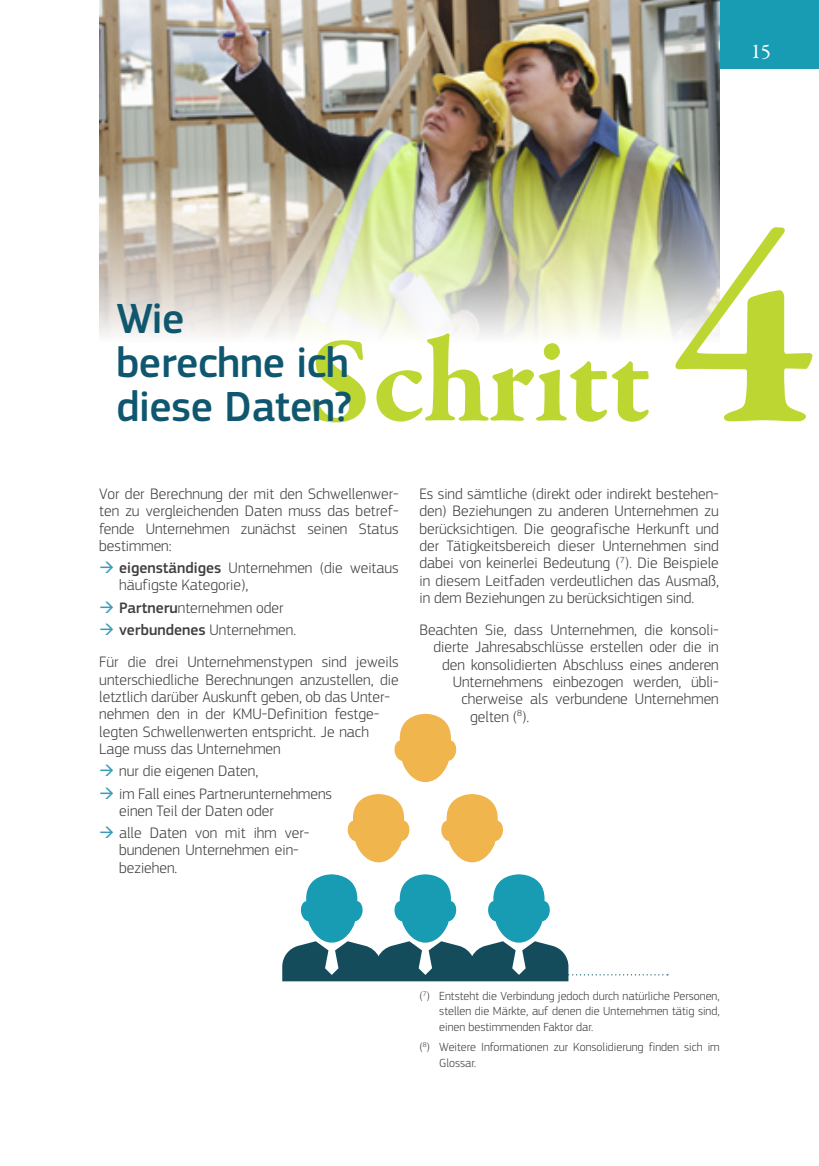
<style>
.page{position:relative;width:819px;height:1166px;background:#fff}
.page>*{position:absolute;margin:0;border:0;box-sizing:border-box;transform-origin:0 0}
.step_header{font:700 280px "Garamond Premr Pro";color:#bdd631}
.step_header-2{font:700 123.9px "Garamond Premr Pro";letter-spacing:-.005em;color:#bdd631}
.title_1_step{font:500 43.75px/43.8px "EC Square Sans Pro";letter-spacing:-.01em;color:#0f576f}
.t1{font:21px "Garamond Premr Pro";color:#fff}
.body{font:300 15.75px/17.3px "EC Square Sans Pro";color:#3e3e3f}
.footnotes{font:300 12.25px/15.8px "EC Square Sans Pro";color:#3e3e3f;text-align:justify}
.s1{color:#399cb7}
.s2{font-weight:500}
</style>
<div class="page">
<div style="left:719px;top:0;width:100px;height:68px;background:#179cb4"></div>
<img style="left:99px;top:0;width:620px;height:337px">
<svg style="left:394px;top:713px;width:63px;height:69px"></svg>
<svg style="left:347px;top:794px;width:63px;height:68px"></svg>
<svg style="left:441px;top:794px;width:62px;height:68px"></svg>
<svg style="left:282px;top:874px;width:386px;height:107px"></svg>
<h3 class="t1" style="left:750px;top:39px;width:22px">15</h3>
<p class="title_1_step" style="left:116px;top:298px;width:237px">Wie berechne ich diese Daten?</p>
<p class="step_header-2" style="left:308px;top:305px;width:344px">Schritt</p>
<p class="step_header" style="left:674px;top:160px;width:142px">4</p>
<p class="body" style="left:99px;top:485px;width:301px;text-align:justify">Vor der Berechnung der mit den Schwellenwer&shy;ten zu vergleichenden Daten muss das betref&shy;fende Unternehmen zunächst seinen Status bestimmen:</p>
<p class="body" style="left:119px;top:559px;width:281px;text-indent:-20px"><span class="s1">→</span> <span class="s2">eigenständiges</span> Unternehmen (die weitaus häufigste Kategorie),</p>
<p class="body" style="left:99px;top:599px;width:186px"><span class="s1">→</span> <span class="s2">Partneru</span>nternehmen oder</p>
<p class="body" style="left:99px;top:621px;width:198px"><span class="s1">→</span> <span class="s2">verbundenes</span> Unternehmen.</p>
<p class="body" style="left:99px;top:653px;width:301px">Für die drei Unternehmenstypen sind jeweils unterschiedliche Berechnungen anzustellen, die letztlich darüber Auskunft geben, ob das Unter&shy;nehmen den in der KMU-Definition festge&shy;legten Schwellenwerten entspricht. Je nach Lage muss das Unternehmen</p>
<p class="body" style="left:99px;top:762px;width:160px"><span class="s1">→</span> nur die eigenen Daten,</p>
<p class="body" style="left:119px;top:784px;width:214px;text-indent:-20px"><span class="s1">→</span> im Fall eines Partnerunternehmens einen Teil der Daten oder</p>
<p class="body" style="left:119px;top:824px;width:192px;text-indent:-20px"><span class="s1">→</span> alle Daten von mit ihm ver&shy;bundenen Unternehmen ein&shy;beziehen.</p>
<p class="body" style="left:419px;top:485px;width:301px;text-align:justify">Es sind sämtliche (direkt oder indirekt bestehen&shy;den) Beziehungen zu anderen Unternehmen zu berücksichtigen. Die geografische Herkunft und der Tätigkeitsbereich dieser Unternehmen sind dabei von keinerlei Bedeutung (<sup>7</sup>). Die Beispiele in diesem Leitfaden verdeutlichen das Ausmaß, in dem Beziehungen zu berücksichtigen sind.</p>
<p class="body" style="left:419px;top:621px;width:301px">Beachten Sie, dass Unternehmen, die konsoli-</p>
<p class="body" style="left:433px;top:638px;width:287px">dierte Jahresabschlüsse erstellen oder die in</p>
<p class="body" style="left:442px;top:656px;width:278px">den konsolidierten Abschluss eines anderen</p>
<p class="body" style="left:452px;top:673px;width:268px">Unternehmens einbezogen werden, übli-</p>
<p class="body" style="left:461px;top:690px;width:259px">cherweise als verbundene Unternehmen</p>
<p class="body" style="left:470px;top:708px;width:61px">gelten (<sup>8</sup>).</p>
<p class="footnotes" style="left:439px;top:987px;width:282px;text-indent:-20px">(<sup>7</sup>) Entsteht die Verbindung jedoch durch natürliche Personen, stellen die Märkte, auf denen die Unternehmen tätig sind, einen bestimmenden Faktor dar.</p>
<p class="footnotes" style="left:439px;top:1039px;width:282px;text-indent:-20px">(<sup>8</sup>) Weitere Informationen zur Konsolidierung finden sich im<br>Glossar.</p>
</div>
